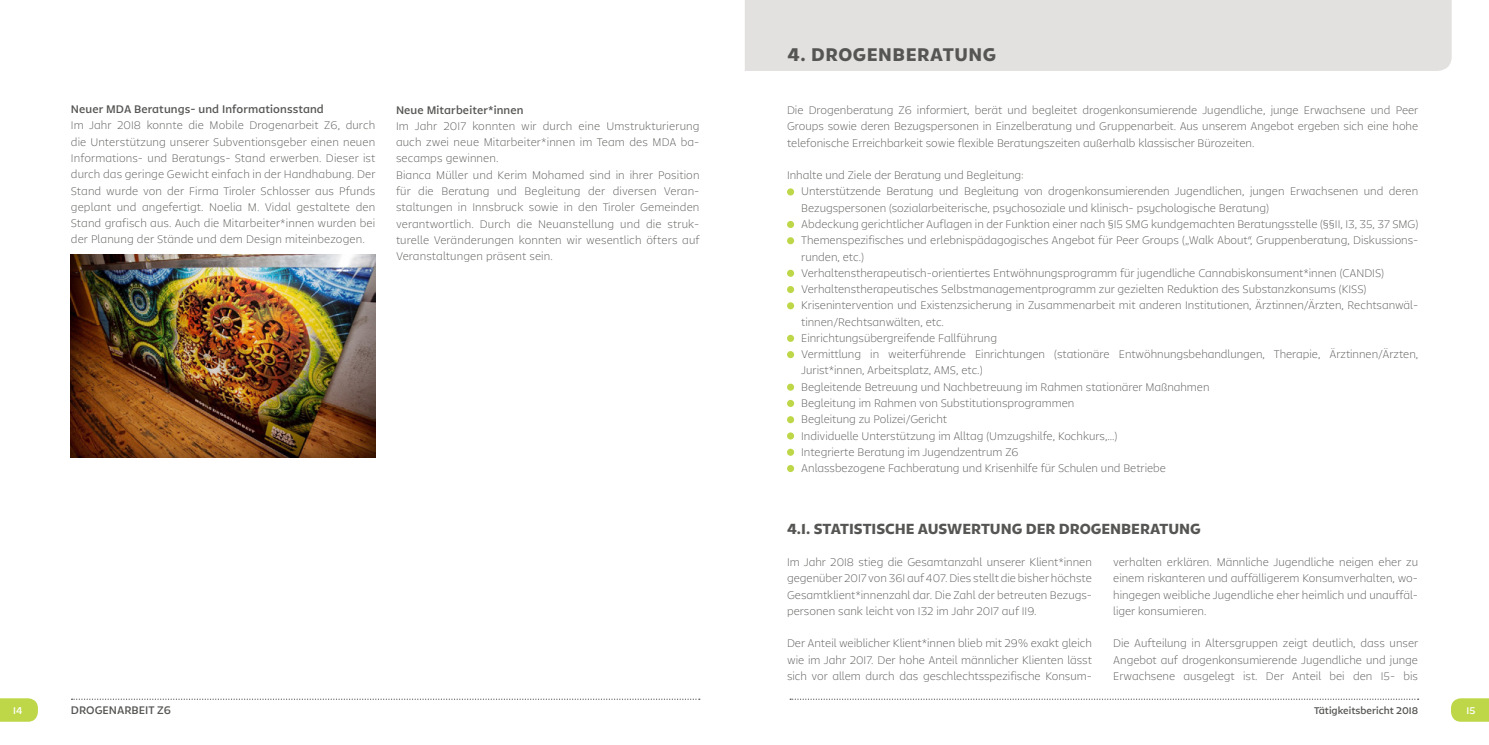
<style>
.page{position:relative;width:1489px;height:745px;background:#fff}
.page>*{position:absolute;margin:0;border:0;box-sizing:border-box;transform-origin:0 0}
.t1{font:900 18.75px "Tikal Sans";letter-spacing:.03em;color:#555554}
.t2{font:900 15px "Tikal Sans";color:#555554}
.t3{font:300 11.25px/16.2px "Tikal Sans";color:#555554;text-align:justify}
.t4{font:700 11.25px "Tikal Sans";letter-spacing:.01em;color:#555554}
.t5{font:700 10px "Tikal Sans";color:#555554}
.t6{font:700 10px "Tikal Sans";color:#fff}
</style>
<div class="page">
<svg style="left:0;top:698px;width:38px;height:23px"></svg>
<svg style="left:71px;top:698px;width:628px;height:1px"></svg>
<svg style="left:1451px;top:698px;width:37px;height:23px"></svg>
<svg style="left:790px;top:698px;width:628px;height:1px"></svg>
<div style="left:745px;top:0;width:706px;height:71px;background:#e3e1e0"></div>
<img style="left:71px;top:254px;width:304px;height:203px">
<div style="left:787px;top:188px;width:7px;height:7px;background:#bdd748;border-radius:50%"></div>
<div style="left:787px;top:221px;width:7px;height:7px;background:#bdd748;border-radius:50%"></div>
<div style="left:787px;top:237px;width:7px;height:7px;background:#bdd748;border-radius:50%"></div>
<div style="left:787px;top:269px;width:7px;height:8px;background:#bdd748;border-radius:50%"></div>
<div style="left:787px;top:286px;width:7px;height:7px;background:#bdd748;border-radius:50%"></div>
<div style="left:787px;top:302px;width:7px;height:7px;background:#bdd748;border-radius:50%"></div>
<div style="left:787px;top:334px;width:7px;height:8px;background:#bdd748;border-radius:50%"></div>
<div style="left:787px;top:351px;width:7px;height:7px;background:#bdd748;border-radius:50%"></div>
<div style="left:787px;top:383px;width:7px;height:7px;background:#bdd748;border-radius:50%"></div>
<div style="left:787px;top:399px;width:7px;height:8px;background:#bdd748;border-radius:50%"></div>
<div style="left:787px;top:416px;width:7px;height:7px;background:#bdd748;border-radius:50%"></div>
<div style="left:787px;top:432px;width:7px;height:7px;background:#bdd748;border-radius:50%"></div>
<div style="left:787px;top:448px;width:7px;height:7px;background:#bdd748;border-radius:50%"></div>
<div style="left:787px;top:464px;width:7px;height:8px;background:#bdd748;border-radius:50%"></div>
<p class="t4" style="left:71px;top:103px;width:254px">Neuer MDA Beratungs- und I nformationsstand</p>
<p class="t3" style="left:71px;top:117px;width:306px">Im Jahr 2018 konnte die Mobile Drogenarbeit Z6, durch die Unterstützung unserer Subventionsgeber einen neuen Informations- und Beratungs- Stand erwerben. Dieser ist durch das geringe Gewicht einfach in der Handhabung. Der Stand wurde von der Firma Tiroler Schlosser aus Pfunds geplant und angefertigt. Noelia M. Vidal gestaltete den Stand grafisch aus. Auch die Mitarbeiter*innen wurden bei der Planung der Stände und dem Design miteinbezogen.</p>
<p class="t4" style="left:396px;top:103px;width:129px">Neue Mitarbeiter*innen</p>
<p class="t3" style="left:396px;top:117px;width:305px;text-align:left">Im Jahr 2017 konnten wir durch eine Umstrukturierung auch zwei neue Mitarbeiter*innen im Team des MDA ba&shy;secamps gewinnen.<br>Bianca Müller und Kerim Mohamed sind in ihrer Position für die Beratung und Begleitung der diversen Veran&shy;staltungen in Innsbruck sowie in den Tiroler Gemeinden verantwortlich. Durch die Neuanstellung und die struk&shy;turelle Veränderungen konnten wir wesentlich öfters auf Veranstaltungen präsent sein.</p>
<h1 class="t1" style="left:787px;top:43px;width:210px">4. DROGENBERATUNG</h1>
<p class="t3" style="left:787px;top:102px;width:633px">Die Drogenberatung Z6 informiert, berät und begleitet drogenkonsumierende Jugendliche, junge Erwachsene und Peer Groups sowie deren Bezugspersonen in Einzelberatung und Gruppenarbeit. Aus unserem Angebot ergeben sich eine hohe telefonische Erreichbarkeit sowie flexible Beratungszeiten außerhalb klassischer Bürozeiten.</p>
<p class="t3" style="left:801px;top:167px;width:618px;text-align:left;text-indent:-14px">Inhalte und Ziele der Beratung und Begleitung:<br>Unterstützende Beratung und Begleitung von drogenkonsumierenden Jugendlichen, jungen Erwachsenen und deren Bezugspersonen (sozialarbeiterische, psychosoziale und klinisch- psychologische Beratung)<br>Abdeckung gerichtlicher Auflagen in der Funktion einer nach §15 SMG kundgemachten Beratungsstelle (§§11, 13, 35, 37 SMG)<br>Themenspezifisches und erlebnispädagogisches Angebot für Peer Groups („Walk About“, Gruppenberatung, Diskussions&shy;runden, etc.)<br>Verhaltenstherapeutisch-orientiertes Entwöhnungsprogramm für jugendliche Cannabiskonsument*innen (CANDIS)<br>Verhaltenstherapeutisches Selbstmanagementprogramm zur gezielten Reduktion des Substanzkonsums (KISS)<br>Krisenintervention und Existenzsicherung in Zusammenarbeit mit anderen Institutionen, Ärztinnen/Ärzten, Rechtsanwäl&shy;tinnen/Rechtsanwälten, etc.<br>Einrichtungsübergreifende Fallführung<br>Vermittlung in weiterführende Einrichtungen (stationäre Entwöhnungsbehandlungen, Therapie, Ärztinnen/Ärzten, Jurist*innen, Arbeitsplatz, AMS, etc.)<br>Begleitende Betreuung und Nachbetreuung im Rahmen stationärer Maßnahmen<br>Begleitung im Rahmen von Substitutionsprogrammen<br>Begleitung zu Polizei/Gericht<br>Individuelle Unterstützung im Alltag (Umzugshilfe, Kochkurs,...)<br>Integrierte Beratung im Jugendzentrum Z6<br>Anlassbezogene Fachberatung und Krisenhilfe für Schulen und Betriebe</p>
<h2 class="t2" style="left:787px;top:519px;width:415px">4.1. STATISTISCHE AUSWERTUNG DER DROGENBERATUNG</h2>
<p class="t3" style="left:787px;top:553px;width:306px">Im Jahr 2018 stieg die Gesamtanzahl unserer Klient*innen gegenüber 2017 von 361 auf 407. Dies stellt die bisher höchste Gesamtklient*innenzahl dar. Die Zahl der betreuten Bezugs&shy;personen sank leicht von 132 im Jahr 2017 auf 119.</p>
<p class="t3" style="left:787px;top:634px;width:306px">Der Anteil weiblicher Klient*innen blieb mit 29% exakt gleich wie im Jahr 2017. Der hohe Anteil männlicher Klienten lässt sich vor allem durch das geschlechtsspezifische Konsum-</p>
<p class="t3" style="left:1113px;top:553px;width:306px">verhalten erklären. Männliche Jugendliche neigen eher zu einem riskanteren und auffälligerem Konsumverhalten, wo&shy;hingegen weibliche Jugendliche eher heimlich und unauffäl&shy;liger konsumieren.</p>
<p class="t3" style="left:1113px;top:634px;width:307px">Die Aufteilung in Altersgruppen zeigt deutlich, dass unser Angebot auf drogenkonsumierende Jugendliche und junge Erwachsene ausgelegt ist. Der Anteil bei den 15- bis</p>
<p class="t6" style="left:13px;top:704px;width:11px">14</p>
<p class="t4" style="left:71px;top:703px;width:102px">DROGENARBEIT Z6</p>
<p class="t5" style="left:1313px;top:704px;width:106px">Tätigkeitsbericht 2018</p>
<p class="t6" style="left:1466px;top:704px;width:10px">15</p>
</div>
